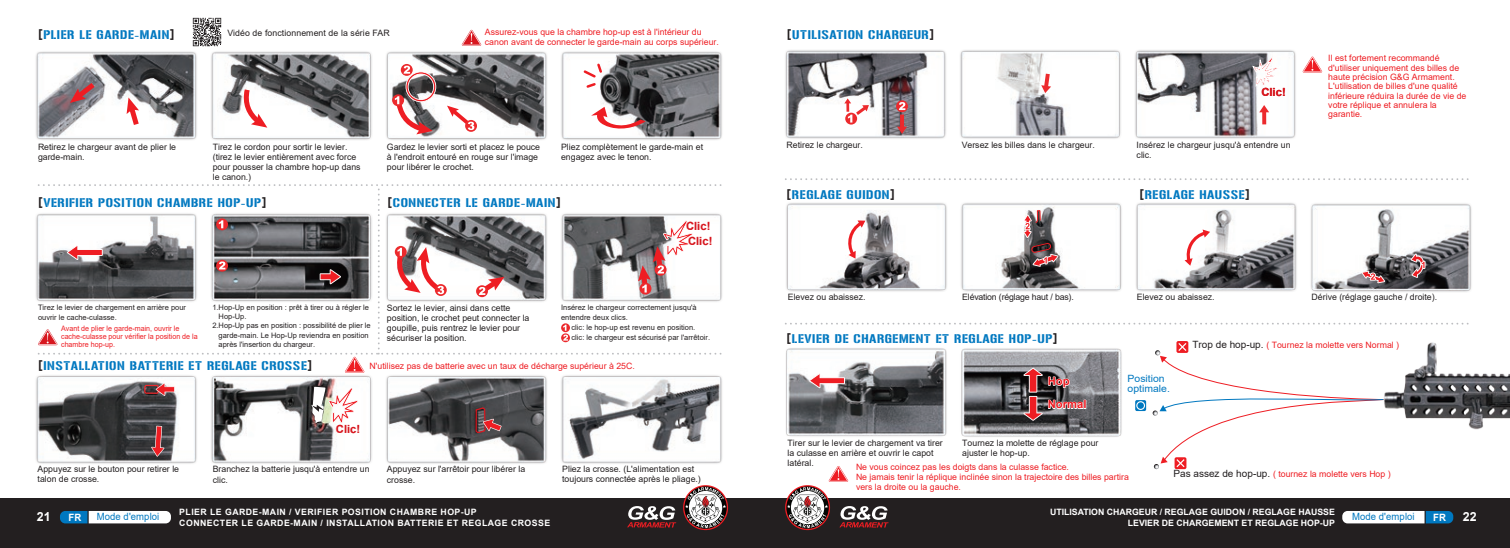
<style>
.page{position:relative;width:1510px;height:548px;background:#fff}
.page>*{position:absolute;margin:0;border:0;box-sizing:border-box;transform-origin:0 0}
.t1{font:12.5px "Gunplay";letter-spacing:.05em;color:#0078c0}
.t2{font:700 12.5px "Arial";color:#fff}
.t3{font:700 11.25px/14.6px "Arial";color:#d7171f}
.t4{font:700 11.25px/23.1px "Arial";color:#ee1d23}
.t5{font:700 10.12px "Arial";color:#fff;scale:.95 1}
.t6{font:10px "Arial";letter-spacing:.01em;color:#0078c0;scale:.95 1}
.t7{font:10px/10px "Arial";letter-spacing:.01em;color:#0078c0;scale:1.04 1}
.t8{font:8.75px/10px "Arial";color:#231f20}
.t9{font:8.75px/9.4px "Arial";color:#ee1d23}
.t10{font:700 8.75px/11.2px "Arial";letter-spacing:.05em;color:#fff}
.t11{font:700 8.75px/11.2px "Arial";color:#fff;text-align:right}
.t12{font:8.75px "Arial";letter-spacing:-.02em;color:#231f20}
.t13{font:7.5px/10px "Arial";color:#231f20}
.t14{font:7.5px/8.1px "Arial";color:#ee1d23;scale:.95 1}
.s1{font-family:"DIN Pro";font-weight:700;color:#231f20}
.s2{font-size:10px;color:#231f20}
</style>
<div class="page">
<img style="left:36px;top:17px;width:1473px;height:453px">
<div style="left:0;top:498px;width:1509px;height:49px;background:#231f20"></div>
<svg style="left:683px;top:485px;width:45px;height:45px"></svg>
<svg style="left:627px;top:506px;width:49px;height:21px"></svg>
<svg style="left:60px;top:511px;width:111px;height:12px"></svg>
<svg style="left:1342px;top:511px;width:111px;height:12px"></svg>
<svg style="left:785px;top:465px;width:103px;height:65px"></svg>
<svg style="left:1302px;top:57px;width:20px;height:15px"></svg>
<svg style="left:1023px;top:367px;width:63px;height:53px;background:#816d70"></svg>
<svg style="left:465px;top:120px;width:12px;height:12px"></svg>
<svg style="left:447px;top:105px;width:27px;height:25px"></svg>
<svg style="left:243px;top:84px;width:24px;height:45px"></svg>
<svg style="left:591px;top:107px;width:54px;height:24px"></svg>
<svg style="left:125px;top:97px;width:17px;height:33px"></svg>
<svg style="left:70px;top:78px;width:30px;height:25px"></svg>
<svg style="left:581px;top:62px;width:23px;height:28px"></svg>
<svg style="left:1135px;top:400px;width:11px;height:11px"></svg>
<svg style="left:1136px;top:401px;width:9px;height:9px"></svg>
<svg style="left:1152px;top:341px;width:232px;height:128px"></svg>
<svg style="left:785px;top:322px;width:684px;height:2px"></svg>
<svg style="left:785px;top:178px;width:684px;height:2px"></svg>
<svg style="left:151px;top:425px;width:13px;height:31px"></svg>
<svg style="left:809px;top:373px;width:36px;height:15px"></svg>
<svg style="left:844px;top:220px;width:21px;height:38px"></svg>
<svg style="left:1184px;top:229px;width:26px;height:36px"></svg>
<svg style="left:1023px;top:209px;width:35px;height:58px"></svg>
<svg style="left:1361px;top:270px;width:24px;height:13px"></svg>
<svg style="left:1410px;top:253px;width:15px;height:25px"></svg>
<svg style="left:1041px;top:74px;width:10px;height:19px"></svg>
<svg style="left:1259px;top:105px;width:10px;height:19px"></svg>
<hr style="left:900px;top:114px;width:4px;height:15px;background:#ec2a2d">
<svg style="left:897px;top:126px;width:10px;height:8px"></svg>
<svg style="left:845px;top:113px;width:12px;height:11px"></svg>
<svg style="left:844px;top:98px;width:25px;height:24px"></svg>
<svg style="left:896px;top:100px;width:12px;height:12px"></svg>
<svg style="left:899px;top:102px;width:6px;height:8px"></svg>
<svg style="left:1252px;top:57px;width:29px;height:32px"></svg>
<svg style="left:143px;top:382px;width:32px;height:14px"></svg>
<svg style="left:475px;top:406px;width:26px;height:27px"></svg>
<svg style="left:312px;top:384px;width:48px;height:49px"></svg>
<svg style="left:401px;top:64px;width:12px;height:12px"></svg>
<svg style="left:393px;top:66px;width:43px;height:69px"></svg>
<svg style="left:462px;top:30px;width:19px;height:16px"></svg>
<svg style="left:38px;top:184px;width:687px;height:188px"></svg>
<svg style="left:193px;top:18px;width:28px;height:28px"></svg>
<h1 class="t1" style="left:38px;top:26px;width:138px"><span class="s1">[</span>PLIER LE GARDE-MAIN<span class="s1">]</span></h1>
<p class="t8" style="left:227px;top:28px;width:164px">Vidéo de fonctionnement de la série FAR</p>
<p class="t9" style="left:485px;top:27px;width:235px;line-height:10px">Assurez-vous que la chambre hop-up est à l'intérieur du canon avant de connecter le garde-main au corps supérieur.</p>
<p class="t8" style="left:38px;top:141px;width:140px">Retirez le chargeur avant de plier le garde-main.</p>
<p class="t8" style="left:213px;top:141px;width:149px">Tirez le cordon pour sortir le levier. (tirez le levier entièrement avec force pour pousser la chambre hop-up dans le canon.)</p>
<p class="t8" style="left:387px;top:141px;width:155px">Gardez le levier sorti et placez le pouce à l'endroit entouré en rouge sur l'image pour libérer le crochet.</p>
<p class="t8" style="left:561px;top:141px;width:143px">Pliez complètement le garde-main et engagez avec le tenon.</p>
<h1 class="t1" style="left:38px;top:194px;width:230px"><span class="s1">[</span>VERIFIER POSITION CHAMBRE HOP-UP<span class="s1">]</span></h1>
<h1 class="t1" style="left:387px;top:194px;width:175px"><span class="s1">[</span>CONNECTER LE GARDE-MAIN<span class="s1">]</span></h1>
<p class="t3" style="left:686px;top:219px;width:28px">Clic!<br>Clic!</p>
<p class="t13" style="left:38px;top:302px;width:149px">Tirez le levier de chargement en arrière pour ouvrir le cache-culasse.</p>
<p class="t13" style="left:212px;top:302px;width:158px">1.Hop-Up en position : prêt à tirer ou à régler le</p>
<p class="t13" style="left:219px;top:311px;width:29px">Hop-Up.</p>
<p class="t13" style="left:212px;top:320px;width:160px">2.Hop-Up pas en position : possibilité de plier le</p>
<p class="t13" style="left:219px;top:330px;width:152px">garde-main. Le Hop-Up reviendra en position</p>
<p class="t13" style="left:219px;top:339px;width:98px">après l'insertion du chargeur.</p>
<p class="t14" style="left:61px;top:324px;width:145px">Avant de plier le garde-main, ouvrir le cache-culasse pour vérifier la position de la chambre hop-up.</p>
<p class="t8" style="left:387px;top:302px;width:144px">Sortez le levier, ainsi dans cette position, le crochet peut connecter la goupille, puis rentrez le levier pour sécuriser la position.</p>
<p class="t13" style="left:561px;top:302px;width:137px">Insérez le chargeur correctement jusqu'à entendre deux clics.</p>
<p class="t13" style="left:571px;top:322px;width:140px">clic: le hop-up est revenu en position. clic: le chargeur est sécurisé par l'arrêtoir.</p>
<h1 class="t1" style="left:38px;top:356px;width:276px"><span class="s1">[</span>INSTALLATION BATTERIE ET REGLAGE CROSSE<span class="s1">]</span></h1>
<p class="t9" style="left:369px;top:361px;width:267px">N'utilisez pas de batterie avec un taux de décharge supérieur à 25C.</p>
<p class="t3" style="left:336px;top:421px;width:26px">Clic!</p>
<p class="t8" style="left:38px;top:464px;width:143px">Appuyez sur le bouton pour retirer le talon de crosse.</p>
<p class="t8" style="left:213px;top:463px;width:158px;line-height:11.2px">Branchez la batterie jusqu'à entendre un clic.</p>
<p class="t8" style="left:387px;top:463px;width:140px;line-height:11.2px">Appuyez sur l'arrêtoir pour libérer la crosse.</p>
<p class="t8" style="left:562px;top:464px;width:140px">Pliez la crosse. (L'alimentation est toujours connectée après le pliage.)</p>
<h1 class="t1" style="left:787px;top:26px;width:149px"><span class="s1">[</span>UTILISATION CHARGEUR<span class="s1">]</span></h1>
<p class="t8" style="left:786px;top:140px;width:78px">Retirez le chargeur.</p>
<p class="t3" style="left:1261px;top:85px;width:26px">Clic!</p>
<p class="t8" style="left:961px;top:140px;width:135px">Versez les billes dans le chargeur.</p>
<p class="t8" style="left:1136px;top:140px;width:155px">Insérez le chargeur jusqu'à entendre un clic.</p>
<h1 class="t1" style="left:786px;top:185px;width:110px"><span class="s1">[</span>REGLAGE GUIDON<span class="s1">]</span></h1>
<h1 class="t1" style="left:1139px;top:185px;width:112px"><span class="s1">[</span>REGLAGE HAUSSE<span class="s1">]</span></h1>
<p class="t9" style="left:1328px;top:53px;width:140px">Il est fortement recommandé d'utiliser uniquement des billes de haute précision G&amp;G Armament.<br>L'utilisation de billes d'une qualité inférieure réduira la durée de vie de votre réplique et annulera la garantie.</p>
<p class="t8" style="left:788px;top:292px;width:79px">Elevez ou abaissez.</p>
<p class="t12" style="left:962px;top:291px;width:113px">Elévation (réglage haut / bas).</p>
<p class="t8" style="left:1136px;top:292px;width:79px">Elevez ou abaissez.</p>
<p class="t8" style="left:1311px;top:292px;width:127px">Dérive (réglage gauche / droite).</p>
<h1 class="t1" style="left:786px;top:329px;width:272px"><span class="s1">[</span>LEVIER DE CHARGEMENT ET REGLAGE HOP-UP<span class="s1">]</span></h1>
<p class="t4" style="left:1047px;top:369px;width:40px">Hop<br>Normal</p>
<p class="t7" style="left:1127px;top:373px;width:42px">Position optimale.</p>
<p class="t9" style="left:1192px;top:340px;width:208px"><span class="s2">Trop de hop-up.</span> ( Tournez la molette vers Normal )</p>
<p class="t8" style="left:787px;top:437px;width:157px">Tirer sur le levier de chargement va tirer la culasse en arrière et ouvrir le capot latéral.</p>
<p class="t8" style="left:962px;top:437px;width:138px">Tournez la molette de réglage pour ajuster le hop-up.</p>
<p class="t9" style="left:856px;top:462px;width:274px;line-height:10px">Ne vous coincez pas les doigts dans la culasse factice.<br>Ne jamais tenir la réplique inclinée sinon la trajectoire des billes partira vers la droite ou la gauche.</p>
<p class="t9" style="left:1173px;top:468px;width:219px"><span class="s2">Pas assez de hop-up.</span> ( tournez la molette vers Hop )</p>
<p class="t10" style="left:179px;top:506px;width:372px">PLIER LE GARDE-MAIN / VERIFIER POSITION CHAMBRE HOP-UP<br>CONNECTER LE GARDE-MAIN / INSTALLATION BATTERIE ET REGLAGE CROSSE</p>
<p class="t11" style="left:1050px;top:506px;width:286px">UTILISATION CHARGEUR / REGLAGE GUIDON / REGLAGE HAUSSE<br>LEVIER DE CHARGEMENT ET REGLAGE HOP-UP</p>
<h1 class="t2" style="left:37px;top:507px;width:15px">21</h1>
<h1 class="t2" style="left:1462px;top:507px;width:15px">22</h1>
<p class="t5" style="left:69px;top:510px;width:15px">FR</p>
<p class="t6" style="left:97px;top:509px;width:67px">Mode d'emploi</p>
<p class="t6" style="left:1352px;top:510px;width:67px">Mode d'emploi</p>
<p class="t5" style="left:1433px;top:510px;width:15px">FR</p>
</div>
